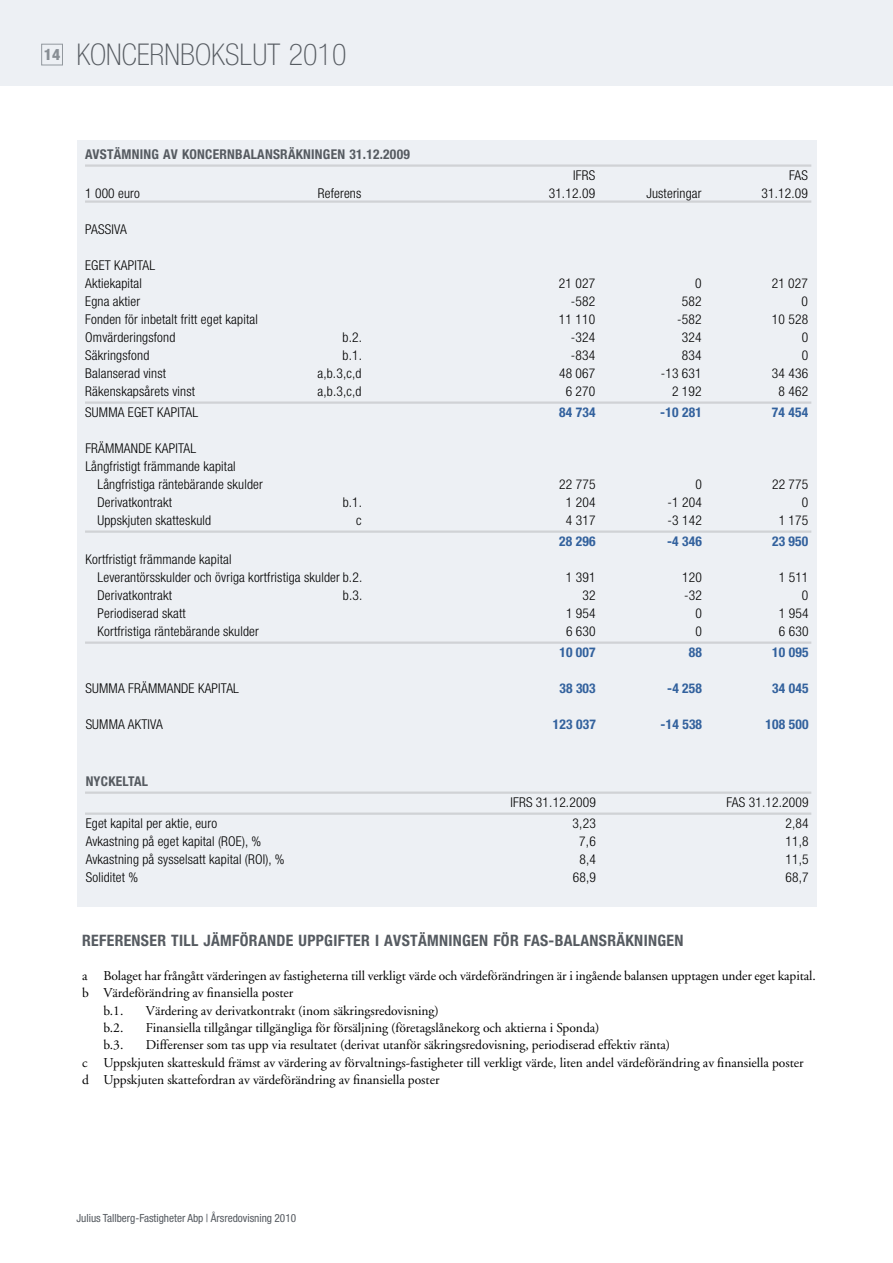
<style>
.page{position:relative;width:893px;height:1263px;background:#fff}
.page>*{position:absolute;margin:0;border:0;box-sizing:border-box;transform-origin:0 0}
.t1{font:100 condensed 30px "Helvetica Neue LT";color:#565b61}
.t2{font:700 condensed 15.75px "Helvetica Neue LT";letter-spacing:.02em;color:#565b61}
.t3{font:300 condensed 13.5px/18px "Helvetica Neue LT";letter-spacing:.015em;color:#000}
.t4{font:13.5px/17.2px "Adobe Garamond LT";letter-spacing:-.005em;color:#000}
.t5{font:700 condensed 13.5px "Helvetica Neue LT";letter-spacing:.015em;color:#32619d}
.t6{font:700 condensed 13.5px "Helvetica Neue LT";letter-spacing:.02em;color:#565b61}
.t7{font:condensed 11.25px "Helvetica Neue LT";color:#565b61}
</style>
<div class="page">
<div style="left:0;top:0;width:893px;height:85px;background:#edf0f4"></div>
<div style="left:41px;top:44px;width:22px;height:21px;border:1px solid #888e94"></div>
<div style="left:77px;top:140px;width:739px;height:767px;background:#edf0f4"></div>
<hr style="left:85px;top:164px;width:726px;height:3px;background:#d0d2d5">
<hr style="left:85px;top:200px;width:726px;height:3px;background:#d0d2d5">
<hr style="left:85px;top:401px;width:726px;height:3px;background:#d0d2d5">
<hr style="left:85px;top:530px;width:726px;height:3px;background:#d0d2d5">
<hr style="left:85px;top:641px;width:726px;height:3px;background:#d0d2d5">
<hr style="left:85px;top:791px;width:726px;height:3px;background:#d0d2d5">
<hr style="left:85px;top:812px;width:726px;height:3px;background:#d0d2d5">
<h1 class="t1" style="left:44px;top:38px;width:109px"><sup>14</sup> KONCERNBOKSL</h1>
<h1 class="t1" style="left:252px;top:38px;width:96px">UT 2010</h1>
<p class="t6" style="left:85px;top:146px;width:326px">AVSTÄMNING AV KONCERNBALANSRÄKNINGEN 31.12.2009</p>
<p class="t3" style="left:573px;top:166px;width:23px">IFRS</p>
<p class="t3" style="left:789px;top:166px;width:20px">FAS</p>
<p class="t3" style="left:85px;top:184px;width:56px">1 000 euro</p>
<p class="t3" style="left:318px;top:184px;width:45px">Referens</p>
<p class="t3" style="left:549px;top:184px;width:48px">31.12.09</p>
<p class="t3" style="left:646px;top:184px;width:57px">Justeringar</p>
<p class="t3" style="left:761px;top:184px;width:48px">31.12.09</p>
<p class="t3" style="left:85px;top:220px;width:43px">PASSIVA</p>
<p class="t3" style="left:85px;top:256px;width:58px">EGET KAPITAL<br>Aktiekapital</p>
<p class="t3" style="left:559px;top:274px;width:38px">21 027</p>
<p class="t3" style="left:695px;top:274px;width:8px">0</p>
<p class="t3" style="left:772px;top:274px;width:38px">21 027</p>
<p class="t3" style="left:85px;top:292px;width:57px">Egna aktier</p>
<p class="t3" style="left:571px;top:292px;width:26px">-582</p>
<p class="t3" style="left:682px;top:292px;width:21px">582</p>
<p class="t3" style="left:802px;top:292px;width:8px">0</p>
<p class="t3" style="left:85px;top:310px;width:174px">Fonden för inbetalt fritt eget kapital</p>
<p class="t3" style="left:559px;top:310px;width:38px">11 110</p>
<p class="t3" style="left:677px;top:310px;width:26px">-582</p>
<p class="t3" style="left:772px;top:310px;width:38px">10 528</p>
<p class="t3" style="left:85px;top:328px;width:92px">Omvärderingsfond</p>
<p class="t3" style="left:342px;top:328px;width:21px">b.2.</p>
<p class="t3" style="left:571px;top:328px;width:26px">-324</p>
<p class="t3" style="left:682px;top:328px;width:21px">324</p>
<p class="t3" style="left:802px;top:328px;width:8px">0</p>
<p class="t3" style="left:85px;top:346px;width:66px">Säkringsfond</p>
<p class="t3" style="left:342px;top:346px;width:21px">b.1.</p>
<p class="t3" style="left:571px;top:346px;width:26px">-834</p>
<p class="t3" style="left:682px;top:346px;width:21px">834</p>
<p class="t3" style="left:802px;top:346px;width:8px">0</p>
<p class="t3" style="left:85px;top:364px;width:82px">Balanserad vinst</p>
<p class="t3" style="left:317px;top:364px;width:46px">a,b.3,c,d</p>
<p class="t3" style="left:559px;top:364px;width:38px">48 067</p>
<p class="t3" style="left:661px;top:364px;width:42px">-13 631</p>
<p class="t3" style="left:772px;top:364px;width:38px">34 436</p>
<p class="t3" style="left:85px;top:382px;width:111px">Räkenskapsårets vinst</p>
<p class="t3" style="left:317px;top:382px;width:46px">a,b.3,c,d</p>
<p class="t3" style="left:566px;top:382px;width:31px">6 270</p>
<p class="t3" style="left:672px;top:382px;width:31px">2 192</p>
<p class="t3" style="left:778px;top:382px;width:31px">8 462</p>
<p class="t3" style="left:85px;top:403px;width:86px">SUMMA EGET KAPITAL</p>
<p class="t5" style="left:559px;top:404px;width:38px">84 734</p>
<p class="t5" style="left:660px;top:404px;width:43px">-10 281</p>
<p class="t5" style="left:772px;top:404px;width:38px">74 454</p>
<p class="t3" style="left:85px;top:439px;width:84px">FRÄMMAND E KAPITAL</p>
<p class="t3" style="left:85px;top:457px;width:152px">Långfristigt främmande kapital</p>
<p class="t3" style="left:97px;top:475px;width:167px">Långfristiga räntebärande skulder</p>
<p class="t3" style="left:559px;top:475px;width:38px">22 775</p>
<p class="t3" style="left:695px;top:475px;width:8px">0</p>
<p class="t3" style="left:772px;top:475px;width:38px">22 775</p>
<p class="t3" style="left:97px;top:493px;width:76px">Derivatkontrakt</p>
<p class="t3" style="left:343px;top:493px;width:21px">b.1.</p>
<p class="t3" style="left:566px;top:493px;width:31px">1 204</p>
<p class="t3" style="left:667px;top:493px;width:36px">-1 204</p>
<p class="t3" style="left:802px;top:493px;width:8px">0</p>
<p class="t3" style="left:97px;top:511px;width:115px">Uppskjuten skatteskuld</p>
<p class="t3" style="left:356px;top:511px;width:7px">c</p>
<p class="t3" style="left:566px;top:511px;width:31px">4 317</p>
<p class="t3" style="left:668px;top:511px;width:36px">-3 142</p>
<p class="t3" style="left:779px;top:511px;width:31px">1 175</p>
<p class="t5" style="left:559px;top:533px;width:38px">28 296</p>
<p class="t5" style="left:667px;top:533px;width:36px">-4 346</p>
<p class="t5" style="left:772px;top:533px;width:38px">23 950</p>
<p class="t3" style="left:98px;top:550px;width:266px;text-indent:-12px">Kortfristigt främmande kapital<br>Leverantörsskulder och övriga kortfristiga skulder b.2.</p>
<p class="t3" style="left:566px;top:568px;width:31px">1 391</p>
<p class="t3" style="left:682px;top:568px;width:21px">120</p>
<p class="t3" style="left:779px;top:568px;width:31px">1 511</p>
<p class="t3" style="left:98px;top:586px;width:76px">Derivatkontrakt</p>
<p class="t3" style="left:343px;top:586px;width:21px">b.3.</p>
<p class="t3" style="left:583px;top:586px;width:15px">32</p>
<p class="t3" style="left:684px;top:586px;width:19px">-32</p>
<p class="t3" style="left:802px;top:586px;width:8px">0</p>
<p class="t3" style="left:98px;top:604px;width:90px">Periodiserad skatt</p>
<p class="t3" style="left:566px;top:604px;width:31px">1 954</p>
<p class="t3" style="left:695px;top:604px;width:8px">0</p>
<p class="t3" style="left:779px;top:604px;width:31px">1 954</p>
<p class="t3" style="left:98px;top:622px;width:163px">Kortfristiga räntebärande skulder</p>
<p class="t3" style="left:566px;top:622px;width:31px">6 630</p>
<p class="t3" style="left:696px;top:622px;width:8px">0</p>
<p class="t3" style="left:779px;top:622px;width:31px">6 630</p>
<p class="t5" style="left:559px;top:644px;width:38px">10 007</p>
<p class="t5" style="left:689px;top:644px;width:15px">88</p>
<p class="t5" style="left:772px;top:644px;width:38px">10 095</p>
<p class="t3" style="left:86px;top:679px;width:126px">SUMMA FRÄMMAND E KAPITAL</p>
<p class="t5" style="left:559px;top:680px;width:38px">38 303</p>
<p class="t5" style="left:667px;top:680px;width:36px">-4 258</p>
<p class="t5" style="left:772px;top:680px;width:38px">34 045</p>
<p class="t3" style="left:86px;top:715px;width:79px">SUMMAAKTIVA</p>
<p class="t5" style="left:553px;top:716px;width:45px">123 037</p>
<p class="t5" style="left:661px;top:716px;width:43px">-14 538</p>
<p class="t5" style="left:766px;top:716px;width:45px">108 500</p>
<p class="t6" style="left:86px;top:773px;width:16px">NYCKELTAL</p>
<p class="t3" style="left:510px;top:793px;width:87px">IFRS 31.12.2009</p>
<p class="t3" style="left:726px;top:793px;width:84px">FAS 31.12.2009</p>
<p class="t3" style="left:86px;top:814px;width:133px">Eget kapital per aktie, euro</p>
<p class="t3" style="left:573px;top:814px;width:25px">3,23</p>
<p class="t3" style="left:785px;top:814px;width:25px">2,84</p>
<p class="t3" style="left:86px;top:832px;width:177px">Avkastning på eget kapital (ROE), %</p>
<p class="t3" style="left:579px;top:832px;width:18px">7,6</p>
<p class="t3" style="left:785px;top:832px;width:25px">11,8</p>
<p class="t3" style="left:86px;top:850px;width:200px">Avkastning på sysselsatt kapital (ROI), %</p>
<p class="t3" style="left:579px;top:850px;width:18px">8,4</p>
<p class="t3" style="left:785px;top:850px;width:25px">11,5</p>
<p class="t3" style="left:86px;top:868px;width:54px">Soliditet %</p>
<p class="t3" style="left:573px;top:868px;width:25px">68,9</p>
<p class="t3" style="left:785px;top:868px;width:25px">68,7</p>
<p class="t2" style="left:82px;top:930px;width:19px">REFERENSER</p>
<p class="t2" style="left:171px;top:930px;width:8px">TILL</p>
<p class="t2" style="left:204px;top:930px;width:10px">JÄMFÖRANDE</p>
<p class="t2" style="left:299px;top:930px;width:9px">UPPGIFTER</p>
<p class="t2" style="left:375px;top:930px;width:37px">I AVSTÄMNINGEN</p>
<p class="t2" style="left:493px;top:930px;width:10px">FÖR</p>
<p class="t2" style="left:524px;top:930px;width:41px">FAS-BALANSRÄKNINGEN</p>
<p class="t4" style="left:82px;top:967px;width:735px">a Bolaget har frångått värderingen av fastigheterna till verkligt värde och värdeförändringen är i ingående balansen upptagen under eget kapital.</p>
<p class="t4" style="left:82px;top:984px;width:213px">b Värdeförändring av finansiella poster</p>
<p class="t4" style="left:103px;top:1002px;width:21px">b.1.</p>
<p class="t4" style="left:146px;top:1002px;width:294px">Värdering av derivatkontrakt (inom säkringsredovisning)</p>
<p class="t4" style="left:103px;top:1019px;width:21px">b.2.</p>
<p class="t4" style="left:146px;top:1019px;width:455px">Finansiella tillgångar tillgängliga för försäljning (företagslånekorg och aktierna i Sponda)</p>
<p class="t4" style="left:103px;top:1036px;width:21px">b.3.</p>
<p class="t4" style="left:82px;top:1036px;width:723px;text-indent:64px">Differenser som tas upp via resultatet (derivat utanför säkringsredovisning, periodiserad effektiv ränta)<br>c Uppskjuten skatteskuld främst av värdering av förvaltnings-fastigheter till verkligt värde, liten andel värdeförändring av finansiella poster d Uppskjuten skattefordran av värdeförändring av finansiella poster</p>
<p class="t7" style="left:77px;top:1211px;width:221px">Julius Tallberg-Fastigheter Abp | Årsredovisning 2010</p>
</div>
